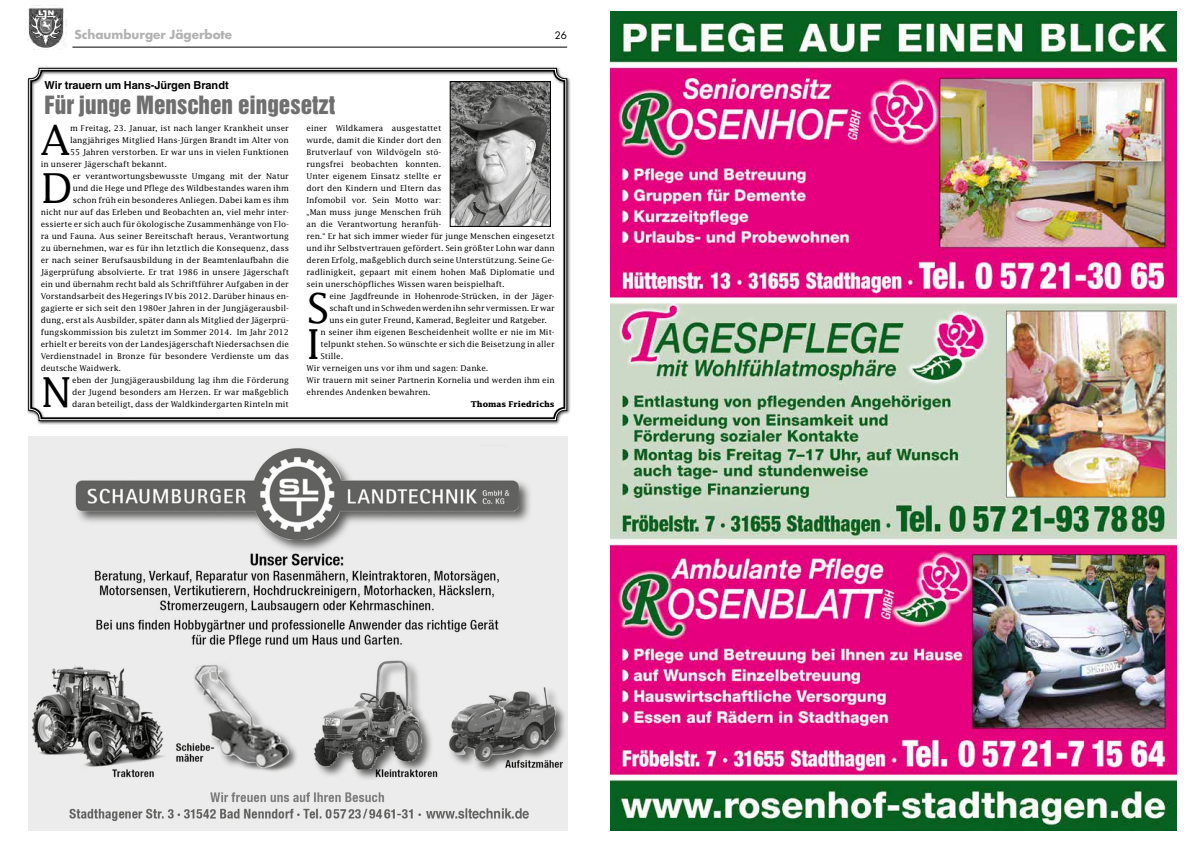
<style>
.page{position:relative;width:1191px;height:842px;background:#fff}
.page>*{position:absolute;margin:0;border:0;box-sizing:border-box;transform-origin:0 0}
.t1{font:41.2px "Lucida Std";color:#000}
.t2{font:23px "Helvetica Inserat LT Std";color:#706f6f}
.t3{font:700 12px "Futura Std";color:#b3b2b2}
.t4{font:700 11px "Helvetica LT Std";color:#000}
.t5{font:10px "Futura Std";color:#000}
.t6{font:8px/12px "Lucida Std";color:#000;text-align:justify}
.t7{font:700 8px "Lucida Std";color:#000}
</style>
<div class="page">
<img style="left:27px;top:7px;width:40px;height:41px">
<hr style="left:72px;top:47px;width:495px;height:1px;background:#000">
<div style="left:27px;top:66px;width:544px;height:359px;background:#000;opacity:.75"></div>
<svg style="left:28px;top:68px;width:539px;height:353px"></svg>
<div style="left:30px;top:70px;width:535px;height:349px;border:2px solid #000;border-radius:10px"></div>
<img style="left:452px;top:83px;width:97px;height:142px">
<div style="left:450px;top:81px;width:101px;height:146px;border:1px solid #000"></div>
<img style="left:610px;top:11px;width:566px;height:820px">
<img style="left:28px;top:437px;width:539px;height:394px">
<h3 class="t3" style="left:74px;top:26px;width:159px">Schaumburger Jägerbote</h3>
<p class="t5" style="left:555px;top:29px;width:14px">26</p>
<h3 class="t4" style="left:45px;top:78px;width:186px">Wir trauern um Hans-Jürgen Brandt</h3>
<h2 class="t2" style="left:45px;top:92px;width:292px">Für junge Menschen eingesetzt</h2>
<h1 class="t1" style="left:41px;top:114px;width:31px">A</h1>
<p class="t6" style="left:70px;top:122px;width:220px">m Freitag, 23. Januar, ist nach langer Krankheit unser</p>
<p class="t6" style="left:70px;top:134px;width:220px">langjähriges Mitglied Hans-Jürgen Brandt im Alter von</p>
<p class="t6" style="left:70px;top:146px;width:220px">55 Jahren verstorben. Er war uns in vielen Funktionen</p>
<p class="t6" style="left:41px;top:158px;width:128px">in unserer Jägerschaft bekannt.</p>
<h1 class="t1" style="left:41px;top:162px;width:34px">D</h1>
<p class="t6" style="left:73px;top:170px;width:218px">er verantwortungsbewusste Umgang mit der Natur</p>
<p class="t6" style="left:73px;top:182px;width:218px">und die Hege und Pflege des Wildbestandes waren ihm</p>
<p class="t6" style="left:73px;top:194px;width:218px">schon früh ein besonderes Anliegen. Dabei kam es ihm</p>
<p class="t6" style="left:41px;top:206px;width:250px">nicht nur auf das Erleben und Beobachten an, viel mehr inter-</p>
<p class="t6" style="left:41px;top:218px;width:250px">essierte er sich auch für ökologische Zusammenhänge von Flo-</p>
<p class="t6" style="left:41px;top:230px;width:250px">ra und Fauna. Aus seiner Bereitschaft heraus, Verantwortung</p>
<p class="t6" style="left:41px;top:242px;width:250px">zu übernehmen, war es für ihn letztlich die Konsequenz, dass</p>
<p class="t6" style="left:41px;top:254px;width:250px">er nach seiner Berufsausbildung in der Beamtenlaufbahn die</p>
<p class="t6" style="left:41px;top:266px;width:250px">Jägerprüfung absolvierte. Er trat 1986 in unsere Jägerschaft</p>
<p class="t6" style="left:41px;top:278px;width:250px">ein und übernahm recht bald als Schriftführer Aufgaben in der</p>
<p class="t6" style="left:41px;top:290px;width:250px">Vorstandsarbeit des Hegerings IV bis 2012. Darüber hinaus en-</p>
<p class="t6" style="left:41px;top:302px;width:250px">gagierte er sich seit den 1980er Jahren in der Jungjägerausbil-</p>
<p class="t6" style="left:41px;top:314px;width:250px">dung, erst als Ausbilder, später dann als Mitglied der Jägerprü-</p>
<p class="t6" style="left:41px;top:326px;width:250px">fungskommission bis zuletzt im Sommer 2014. Im Jahr 2012</p>
<p class="t6" style="left:41px;top:338px;width:250px">erhielt er bereits von der Landesjägerschaft Niedersachsen die</p>
<p class="t6" style="left:41px;top:350px;width:250px">Verdienstnadel in Bronze für besondere Verdienste um das</p>
<p class="t6" style="left:41px;top:362px;width:82px">deutsche Waidwerk.</p>
<h1 class="t1" style="left:41px;top:366px;width:33px">N</h1>
<p class="t6" style="left:72px;top:374px;width:218px">eben der Jungjägerausbildung lag ihm die Förderung der Jugend besonders am Herzen. Er war maßgeblich daran beteiligt, dass der Waldkindergarten Rinteln mit</p>
<p class="t6" style="left:306px;top:122px;width:250px;text-align:left">einer Wildkamera ausgestattet<br>wurde, damit die Kinder dort den<br>Brutverlauf von Wildvögeln stö-<br>rungsfrei beobachten konnten.<br>Unter eigenem Einsatz stellte er<br>dort den Kindern und Eltern das<br>Infomobil vor. Sein Motto war:<br>„Man muss junge Menschen früh<br>an die Verantwortung heranfüh-<br>ren.“ Er hat sich immer wieder für junge Menschen eingesetzt und ihr Selbstvertrauen gefördert. Sein größter Lohn war dann deren Erfolg, maßgeblich durch seine Unterstützung. Seine Ge&shy;radlinigkeit, gepaart mit einem hohen Maß Diplomatie und sein unerschöpfliches Wissen waren beispielhaft.</p>
<h1 class="t1" style="left:306px;top:282px;width:24px">S</h1>
<p class="t6" style="left:329px;top:290px;width:227px">eine Jagdfreunde in Hohenrode-Strücken, in der Jäger&shy;schaft und in Schweden werden ihn sehr vermissen. Er war uns ein guter Freund, Kamerad, Begleiter und Ratgeber.</p>
<h1 class="t1" style="left:306px;top:318px;width:15px">I</h1>
<p class="t6" style="left:320px;top:326px;width:236px">n seiner ihm eigenen Bescheidenheit wollte er nie im Mit-</p>
<p class="t6" style="left:320px;top:338px;width:236px">telpunkt stehen. So wünschte er sich die Beisetzung in aller</p>
<p class="t6" style="left:320px;top:350px;width:24px">Stille.</p>
<p class="t6" style="left:306px;top:362px;width:183px">Wir verneigen uns vor ihm und sagen: Danke.</p>
<p class="t6" style="left:306px;top:374px;width:250px">Wir trauern mit seiner Partnerin Kornelia und werden ihm ein</p>
<p class="t6" style="left:306px;top:386px;width:126px">ehrendes Andenken bewahren.</p>
<p class="t7" style="left:471px;top:399px;width:86px">Thomas Friedrichs</p>
</div>
